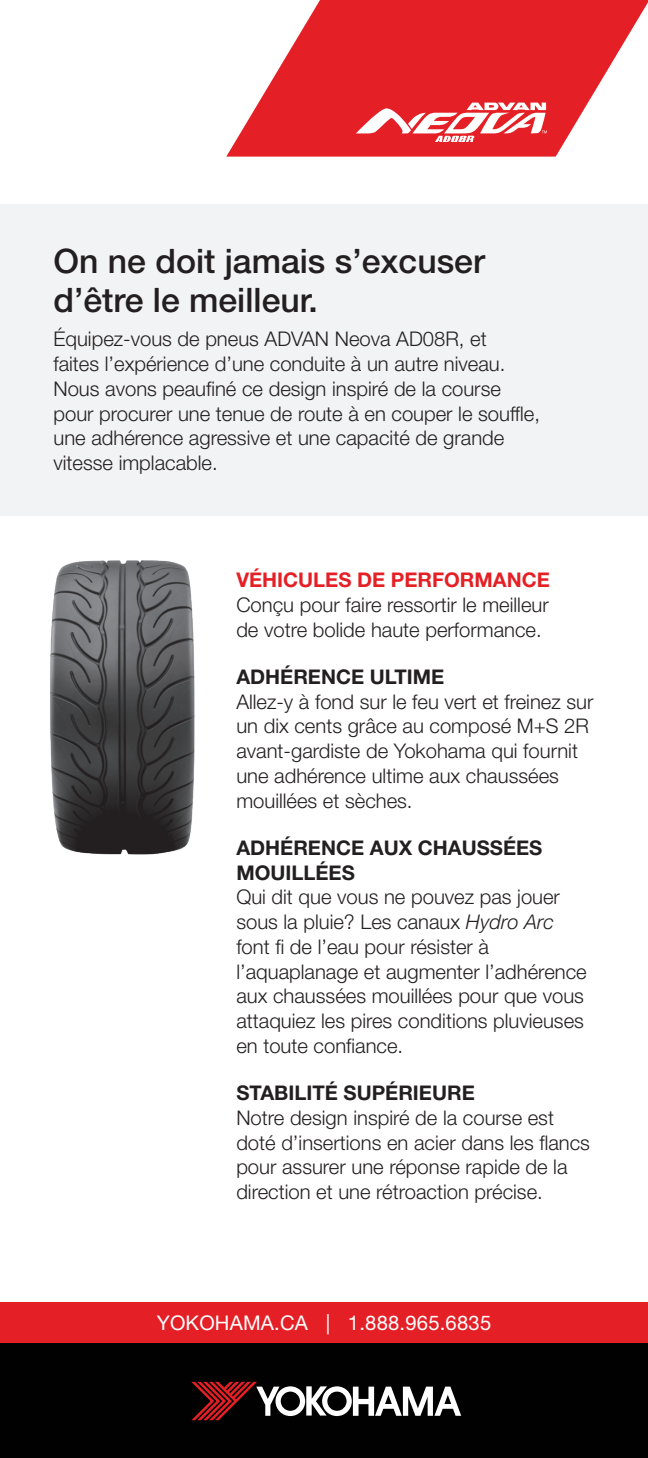
<style>
.page{position:relative;width:648px;height:1458px;background:#fff}
.page>*{position:absolute;margin:0;border:0;box-sizing:border-box;transform-origin:0 0}
.Big_Subtitles{font:500 33.75px/38.2px "Helvetica Neue LT Std";color:#231f20}
.t1{font:300 20.25px/24.8px "Helvetica Neue LT Std";color:#231f20}
.Subtitles{font:700 20.25px/24.8px "Helvetica Neue LT Std";color:#231f20}
.t2{font:20.25px "Helvetica Neue LT Std";letter-spacing:.01em;color:#fff}
.Subtitles-2{font:700 20.25px "Helvetica Neue LT Std";color:#e41f25}
.s1{font-style:italic}
</style>
<div class="page">
<svg style="left:226px;top:0;width:422px;height:157px;fill:#e41f25"></svg>
<div style="left:0;top:1343px;width:648px;height:115px;background:#010101"></div>
<div style="left:0;top:1303px;width:648px;height:40px;background:#e41f25"></div>
<img style="left:50px;top:560px;width:145px;height:295px">
<svg style="left:356px;top:103px;width:190px;height:39px"></svg>
<div style="left:0;top:204px;width:648px;height:311px;background:#f2f3f4"></div>
<svg style="left:191px;top:1382px;width:270px;height:38px"></svg>
<p class="Big_Subtitles" style="left:53px;top:242px;width:433px">On ne doit jamais s’excuser d’être le meilleur.</p>
<p class="t1" style="left:53px;top:326px;width:488px">Équipez-vous de pneus ADVAN Neova AD08R, et<br>faites l’expérience d’une conduite à un autre niveau.<br>Nous avons peaufiné ce design inspiré de la course pour procurer une tenue de route à en couper le souffle, une adhérence agressive et une capacité de grande vitesse implacable.</p>
<p class="Subtitles-2" style="left:236px;top:567px;width:315px">VÉHICULES DE PERFORMANCE</p>
<p class="t1" style="left:236px;top:592px;width:314px">Conçu pour faire ressortir le meilleur de votre bolide haute performance.</p>
<p class="Subtitles" style="left:236px;top:664px;width:210px">ADHÉRENCE ULTIME</p>
<p class="t1" style="left:236px;top:689px;width:359px">Allez-y à fond sur le feu vert et freinez sur un dix cents grâce au composé M+S 2R avant-gardiste de Yokohama qui fournit une adhérence ultime aux chaussées mouillées et sèches.</p>
<p class="Subtitles" style="left:236px;top:835px;width:308px">ADHÉRENCE AUX CHAUSSÉES<br>MOUILLÉES</p>
<p class="t1" style="left:236px;top:884px;width:352px">Qui dit que vous ne pouvez pas jouer sous la pluie? Les canaux <span class="s1">Hydro Arc </span>font fi de l’eau pour résister à l’aquaplanage et augmenter l’adhérence aux chaussées mouillées pour que vous attaquiez les pires conditions pluvieuses en toute confiance.</p>
<p class="Subtitles" style="left:236px;top:1080px;width:240px">STABILITÉ SUPÉRIEURE</p>
<p class="t1" style="left:236px;top:1105px;width:355px">Notre design inspiré de la course est doté d’insertions en acier dans les flancs pour assurer une réponse rapide de la direction et une rétroaction précise.</p>
<p class="t2" style="left:157px;top:1311px;width:336px">YOKOHAMA.CA | 1.888.965.6835</p>
</div>
